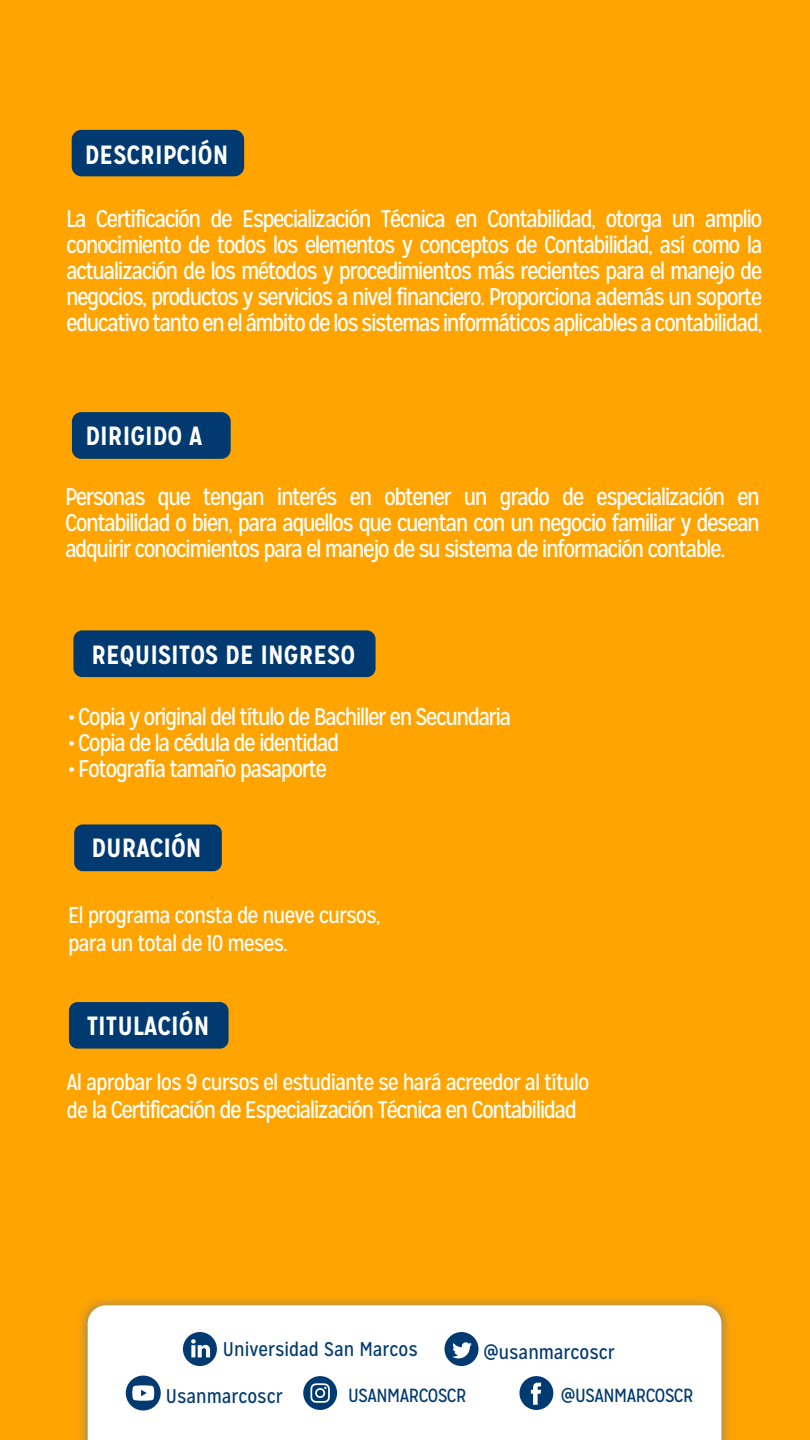
<style>
.page{position:relative;width:810px;height:1440px;background:#fff}
.page>*{position:absolute;margin:0;border:0;box-sizing:border-box;transform-origin:0 0}
.t1{font:700 26.33px "Mission Gothic";color:#fff}
.t2{font:24.08px/26px "Mission Gothic";letter-spacing:-.065em;color:#fff;text-align:justify}
.t3{font:22.8px/27.3px "Mission Gothic";letter-spacing:-.045em;color:#fff}
.t4{font:19.8px "Mission Gothic";color:#003a70}
.t5{font:18.98px "Mission Gothic";letter-spacing:-.025em;color:#003a70}
.s1{font-size:22.8px}
</style>
<div class="page">
<div style="left:0;top:1px;width:810px;height:1439px;background:#ffa400"></div>
<img style="left:80px;top:1299px;width:649px;height:141px">
<div style="left:88px;top:1305px;width:633px;height:135px;background:#fff"></div>
<svg style="left:303px;top:1376px;width:34px;height:34px"></svg>
<svg style="left:519px;top:1376px;width:34px;height:34px"></svg>
<svg style="left:126px;top:1376px;width:35px;height:35px"></svg>
<svg style="left:445px;top:1332px;width:34px;height:34px"></svg>
<svg style="left:183px;top:1332px;width:34px;height:34px"></svg>
<div style="left:72px;top:130px;width:172px;height:46px;background:#003a70;border-radius:10px"></div>
<div style="left:72px;top:412px;width:159px;height:47px;background:#003a70;border-radius:9px"></div>
<div style="left:74px;top:824px;width:148px;height:47px;background:#003a70;border-radius:8px"></div>
<div style="left:73px;top:630px;width:303px;height:47px;background:#003a70;border-radius:9px"></div>
<div style="left:69px;top:1002px;width:160px;height:47px;background:#003a70;border-radius:9px"></div>
<p class="t1" style="left:85px;top:138px;width:145px">DESCRIPCIÓN</p>
<p class="t2" style="left:66px;top:206px;width:698px">La Certificación de Especialización Técnica en Contabilidad, otorga un amplio conocimiento de todos los elementos y conceptos de Contabilidad, así como la actualización de los métodos y procedimientos más recientes para el manejo de negocios, productos y servicios a nivel financiero. Proporciona además un soporte educativo tanto en el ámbito de los sistemas informáticos aplicables a contabilidad,</p>
<p class="t1" style="left:85px;top:420px;width:118px">DIRIGIDO A</p>
<p class="t2" style="left:65px;top:484px;width:697px">Personas que tengan interés en obtener un grado de especialización en Contabilidad o bien, para aquellos que cuentan con un negocio familiar y desean adquirir conocimientos para el manejo de su sistema de información contable.</p>
<p class="t1" style="left:91px;top:638px;width:265px">REQUISITOS DE INGRESO</p>
<p class="t2" style="left:68px;top:704px;width:445px">• Copia y original del título de Bachiller en Secundaria</p>
<p class="t2" style="left:68px;top:730px;width:273px">• Copia de la cédula de identidad</p>
<p class="t2" style="left:68px;top:756px;width:261px">• Fotografía tamaño pasaporte</p>
<p class="t1" style="left:91px;top:832px;width:112px">DURACIÓN</p>
<p class="t3" style="left:68px;top:902px;width:314px">El programa consta de nueve cursos, para un total de 10 meses.</p>
<p class="t1" style="left:87px;top:1010px;width:124px">TITULACIÓN</p>
<p class="t3" style="left:67px;top:1069px;width:524px">Al aprobar los 9 cursos el estudiante se hará acreedor al título</p>
<p class="t2" style="left:67px;top:1096px;width:512px"><span class="s1">de</span> la Certificación de Especialización Técnica en Contabilidad</p>
<p class="t4" style="left:223px;top:1338px;width:196px">Universidad San Marcos</p>
<p class="t4" style="left:483px;top:1340px;width:133px">@usanmarcoscr</p>
<p class="t4" style="left:166px;top:1384px;width:118px">Usanmarcoscr</p>
<p class="t5" style="left:348px;top:1384px;width:120px">USANMARCOSCR</p>
<p class="t5" style="left:561px;top:1384px;width:134px">@USANMARCOSCR</p>
</div>
